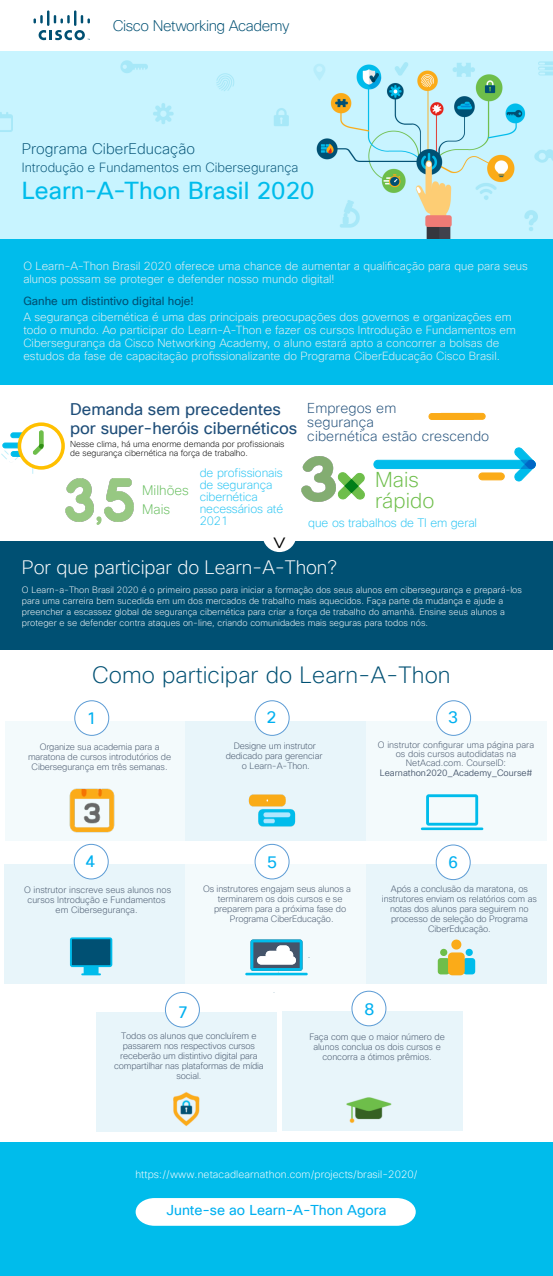
<style>
.page{position:relative;width:553px;height:1276px;background:#fff}
.page>*{position:absolute;margin:0;border:0;box-sizing:border-box;transform-origin:0 0}
.t1{font:200 26px "Cisco Sans TT";color:#000}
.t2{font:24px "Cisco Sans TT";color:#00bceb}
.t3{font:200 23px "Cisco Sans TT";letter-spacing:.005em;color:#005073}
.t4{font:200 21px/21px "Cisco Sans TT";letter-spacing:.005em;color:#6ebe4a}
.t5{font:200 19px "Cisco Sans TT";letter-spacing:-.005em;color:#fff}
.t6{font:16.5px/19px "Cisco Sans TT";letter-spacing:-.005em;color:#1f4e79}
.t7{font:16.5px "Cisco Sans TT";color:#00b0f0}
.t8{font:200 15px "Cisco Sans TT";letter-spacing:-.03em;color:#005073}
.t9{font:200 15px "Cisco Sans TT";letter-spacing:.005em;color:#055477}
.t10{font:200 14px/14px "Cisco Sans TT";letter-spacing:.01em;color:#1f4e79}
.t11{font:14px "Cisco Sans TT";letter-spacing:-.005em;color:#00b0f0}
.t12{font:200 13.5px/18.5px "Cisco Sans TT";color:#68be5f}
.t13{font:200 13px "Cisco Sans TT";letter-spacing:.005em;color:#055477}
.t14{font:200 12px/12px "Cisco Sans TT";letter-spacing:-.01em;color:#27c4f3}
.t15{font:200 11.5px/13px "Cisco Sans TT";color:#f2f2f2}
.t16{font:11.5px "Cisco Sans TT";color:#005073}
.t17{font:200 10.5px "Cisco Sans TT";letter-spacing:.01em;color:#fff}
.t18{font:200 9px/10px "Cisco Sans TT";letter-spacing:-.01em;color:#44546a;text-align:center}
.t19{font:200 9px/11px "Cisco Sans TT";letter-spacing:.005em;color:#fff}
.t20{font:9px "Cisco Sans TT Light";color:#44546a}
.t21{font:200 8.5px/8.5px "Cisco Sans TT";color:#000}
</style>
<div class="page">
<div style="left:5px;top:721px;width:181px;height:119px;background:#f3fafc"></div>
<div style="left:74px;top:700px;width:35px;height:35px;background:#fff;border:1px solid #5b9bd5;border-radius:50%"></div>
<div style="left:186px;top:721px;width:180px;height:119px;background:#e8f5fa"></div>
<div style="left:255px;top:700px;width:34px;height:35px;background:#fff;border:1px solid #5b9bd5;border-radius:50%"></div>
<div style="left:366px;top:721px;width:180px;height:119px;background:#f3fafc"></div>
<div style="left:436px;top:700px;width:35px;height:35px;background:#fff;border:1px solid #5b9bd5;border-radius:50%"></div>
<hr style="left:421px;top:827px;width:62px;height:3px;background:#00bceb">
<svg style="left:426px;top:794px;width:52px;height:31px"></svg>
<div style="left:5px;top:864px;width:180px;height:120px;background:#e8f5fa"></div>
<div style="left:74px;top:844px;width:34px;height:35px;background:#fff;border:1px solid #5b9bd5;border-radius:50%"></div>
<div style="left:185px;top:864px;width:181px;height:120px;background:#f3fafc"></div>
<div style="left:255px;top:844px;width:34px;height:35px;background:#fff;border:1px solid #5b9bd5;border-radius:50%"></div>
<svg style="left:70px;top:937px;width:42px;height:38px;background:#2180a2"></svg>
<div style="left:366px;top:864px;width:181px;height:120px;background:#e8f5fa"></div>
<div style="left:436px;top:845px;width:34px;height:34px;background:#fff;border-radius:50%"></div>
<div style="left:436px;top:844px;width:34px;height:36px;border:1px solid #5b9bd5;border-radius:50%"></div>
<div style="left:96px;top:1012px;width:180px;height:120px;background:#e8f5fa"></div>
<svg style="left:438px;top:939px;width:37px;height:36px"></svg>
<div style="left:165px;top:992px;width:34px;height:35px;background:#fff;border-radius:50%"></div>
<div style="left:165px;top:992px;width:35px;height:35px;border:1px solid #5b9bd5;border-radius:50%"></div>
<div style="left:0;top:1142px;width:552px;height:134px;background:#00bceb"></div>
<div style="left:136px;top:1198px;width:280px;height:27px;background:#fff"></div>
<div style="left:0;top:541px;width:553px;height:108px;background:#005073"></div>
<div style="left:262px;top:517px;width:34px;height:35px;background:#fff;border-radius:50%"></div>
<img style="left:66px;top:478px;width:28px;height:44px">
<img style="left:105px;top:478px;width:28px;height:44px">
<svg style="left:373px;top:447px;width:163px;height:34px"></svg>
<svg style="left:428px;top:413px;width:58px;height:7px"></svg>
<svg style="left:337px;top:472px;width:28px;height:28px"></svg>
<img style="left:302px;top:457px;width:33px;height:45px">
<div style="left:479px;top:473px;width:25px;height:7px;background:#fbab18;border-radius:3px"></div>
<div style="left:479px;top:473px;width:25px;height:7px;border:1px solid #fbab18;border-radius:3px"></div>
<div style="left:18px;top:422px;width:47px;height:48px;border:4px solid #ffc000;border-radius:50%"></div>
<svg style="left:1px;top:430px;width:43px;height:44px"></svg>
<img style="left:173px;top:1092px;width:27px;height:35px">
<div style="left:282px;top:1011px;width:181px;height:120px;background:#e8f5fa"></div>
<img style="left:346px;top:1097px;width:46px;height:26px">
<div style="left:352px;top:991px;width:34px;height:35px;background:#fff;border:1px solid #5b9bd5;border-radius:50%"></div>
<hr style="left:245px;top:972px;width:63px;height:3px;background:#00bceb">
<svg style="left:250px;top:939px;width:52px;height:33px"></svg>
<div style="left:257px;top:956px;width:39px;height:8px;background:#fff;border-radius:4px"></div>
<div style="left:266px;top:951px;width:27px;height:8px;background:#fff;border-radius:4px"></div>
<div style="left:276px;top:945px;width:14px;height:9px;background:#fff;border-radius:4px"></div>
<div style="left:0;top:211px;width:553px;height:173px;background:#00bceb"></div>
<svg style="left:96px;top:516px;width:6px;height:9px"></svg>
<svg style="left:34px;top:10px;width:56px;height:30px"></svg>
<img style="left:0;top:51px;width:553px;height:188px">
<div style="left:15px;top:142px;width:249px;height:69px;background:#c8f4ff"></div>
<img style="left:69px;top:788px;width:46px;height:45px">
<img style="left:248px;top:794px;width:48px;height:33px">
<h3 class="t8" style="left:113px;top:19px;width:178px">Cisco Networking Academy</h3>
<h3 class="t9" style="left:22px;top:142px;width:175px">Programa CiberEducação</h3>
<h3 class="t13" style="left:22px;top:162px;width:278px">Introdução e Fundamentos em Cibersegurança</h3>
<h2 class="t2" style="left:22px;top:180px;width:294px">Learn-A-Thon Brasil 2020</h2>
<p class="t15" style="left:23px;top:260px;width:506px">O Learn-A-Thon Brasil 2020 oferece uma chance de aumentar a qualificação para que para seus alunos possam se proteger e defender nosso mundo digital!</p>
<p class="t16" style="left:23px;top:296px;width:172px">Ganhe um distintivo digital hoje!</p>
<p class="t15" style="left:23px;top:311px;width:494px">A segurança cibernética é uma das principais preocupações dos governos e organizações em todo o mundo. Ao participar do Learn-A-Thon e fazer os cursos Introdução e Fundamentos em Cibersegurança da Cisco Networking Academy, o aluno estará apto a concorrer a bolsas de estudos da fase de capacitação profissionalizante do Programa CiberEducação Cisco Brasil.</p>
<h3 class="t6" style="left:70px;top:401px;width:228px">Demanda sem precedentes por super-heróis cibernéticos</h3>
<p class="t21" style="left:70px;top:441px;width:216px">Nesse clima, há uma enorme demanda por profissionais de segurança cibernética na força de trabalho.</p>
<h3 class="t12" style="left:142px;top:482px;width:48px">Milhões<br>Mais</h3>
<h3 class="t14" style="left:200px;top:468px;width:85px">de profissionais de segurança cibernética necessários até<br>2021</h3>
<h1 class="t1" style="left:292px;top:535px;width:17px;rotate:90deg">&gt;</h1>
<h3 class="t10" style="left:307px;top:402px;width:183px">Empregos em<br>segurança<br>cibernética estão crescendo</h3>
<h3 class="t4" style="left:375px;top:470px;width:61px">Mais rápido</h3>
<h3 class="t14" style="left:308px;top:518px;width:170px">que os trabalhos de TI em geral</h3>
<h3 class="t5" style="left:22px;top:559px;width:317px">Por que participar do Learn-A-Thon?</h3>
<p class="t19" style="left:22px;top:585px;width:501px">O Learn-a-Thon Brasil 2020 é o primeiro passo para iniciar a formação dos seus alunos em cibersegurança e prepará-los para uma carreira bem sucedida em um dos mercados de trabalho mais aquecidos. Faça parte da mudança e ajude a preencher a escassez global de segurança cibernética para criar a força de trabalho do amanhã. Ensine seus alunos a proteger e se defender contra ataques on-line, criando comunidades mais seguras para todos nós.</p>
<h3 class="t3" style="left:92px;top:664px;width:360px">Como participar do Learn-A-Thon</h3>
<h3 class="t7" style="left:87px;top:711px;width:11px">1</h3>
<h3 class="t7" style="left:266px;top:710px;width:11px">2</h3>
<h3 class="t7" style="left:448px;top:710px;width:11px">3</h3>
<p class="t18" style="left:28px;top:742px;width:145px">Organize sua academia para a maratona de cursos introdutórios de<br>Cibersegurança em três semanas.</p>
<p class="t18" style="left:226px;top:741px;width:98px">Designe um instrutor dedicado para gerenciar o Learn-A-Thon.</p>
<p class="t18" style="left:378px;top:740px;width:158px;line-height:9px">O instrutor configurar uma página para os dois cursos autodidatas na<br>NetAcad.com. CourseID:</p>
<p class="t20" style="left:380px;top:768px;width:154px">Learnathon2020_Academy_Course#</p>
<h3 class="t7" style="left:86px;top:854px;width:11px">4</h3>
<h3 class="t7" style="left:267px;top:854px;width:11px">5</h3>
<h3 class="t7" style="left:448px;top:855px;width:11px">6</h3>
<p class="t18" style="left:24px;top:885px;width:149px">O instrutor inscreve seus alunos nos cursos Introdução e Fundamentos em Cibersegurança.</p>
<p class="t18" style="left:203px;top:884px;width:150px">Os instrutores engajam seus alunos a</p>
<p class="t18" style="left:218px;top:894px;width:126px">terminarem os dois cursos e se</p>
<p class="t18" style="left:214px;top:904px;width:134px">preparem para a próxima fase do</p>
<p class="t18" style="left:230px;top:914px;width:105px">Programa CiberEducação.</p>
<p class="t18" style="left:382px;top:885px;width:156px">Após a conclusão da maratona, os instrutores enviam os relatórios com as notas dos alunos para seguirem no processo de seleção do Programa<br>CiberEducação.</p>
<h3 class="t7" style="left:178px;top:1005px;width:11px">7</h3>
<p class="t18" style="left:114px;top:1031px;width:151px">Todos os alunos que concluírem e passarem nos respectivos cursos receberão um distintivo digital para compartilhar nas plataformas de mídia social.</p>
<h3 class="t7" style="left:364px;top:1001px;width:11px">8</h3>
<p class="t18" style="left:309px;top:1032px;width:137px">Faça com que o maior número de alunos conclua os dois cursos e concorra a ótimos prêmios.</p>
<p class="t17" style="left:135px;top:1169px;width:284px">https://www.netacadlearnathon.com/projects/brasil-2020/</p>
<h3 class="t11" style="left:167px;top:1204px;width:221px">Junte-se ao Learn-A-Thon Agora</h3>
</div>
